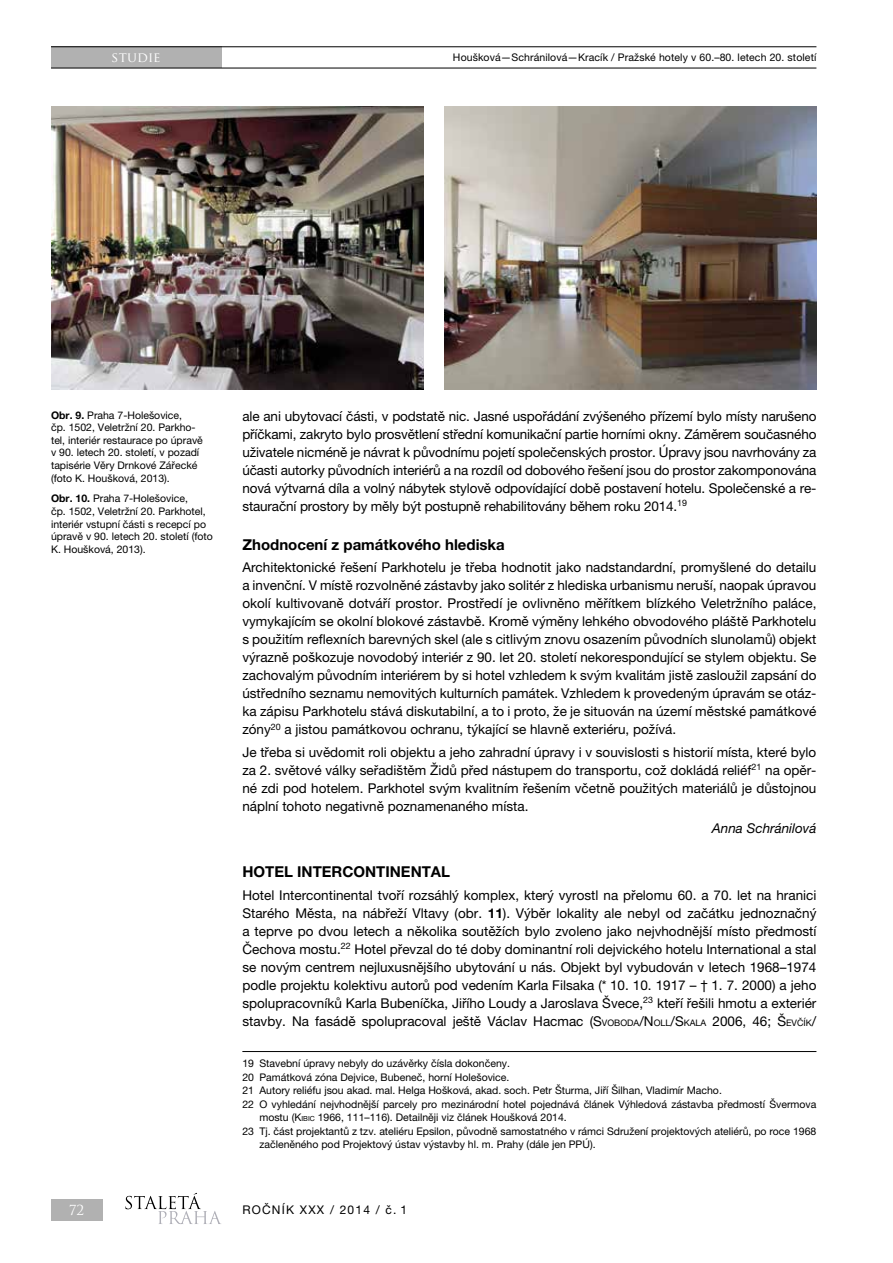
<style>
.page{position:relative;width:893px;height:1263px;background:#fff}
.page>*{position:absolute;margin:0;border:0;box-sizing:border-box;transform-origin:0 0}
.t1{font:700 15px "Helvetica Neue LT Pro";color:#000}
.t2{font:13.5px/18px "Helvetica Neue LT Pro";color:#000;text-align:justify}
.t3{font:italic 13.5px "Helvetica Neue LT Pro";color:#000}
.t4{font:13.5px "Trajan Pro";letter-spacing:.01em;color:#fff}
.t5{font:12px "Helvetica Neue LT Pro";letter-spacing:.1em;color:#000}
.t6{font:10.5px/12.6px "Helvetica Neue LT Pro";color:#000}
.s1{font-weight:700}
.s2{font-family:"Helvetica Neue LT Pro Roman SC666"}
.s3{font-family:"Helvetica Neue LT Pro Roman SC666";font-size:9px}
.s4{font-family:"Helvetica Neue LT Pro Roman SC666";font-size:7.05px}
</style>
<div class="page">
<div style="left:51px;top:47px;width:170px;height:21px;background:#b1b1b1"></div>
<div style="left:51px;top:1199px;width:51px;height:21px;background:#b1b1b1"></div>
<hr style="left:51px;top:46px;width:765px;height:1px;background:#000">
<hr style="left:51px;top:68px;width:765px;height:1px;background:#000">
<svg style="left:125px;top:1193px;width:96px;height:31px"></svg>
<hr style="left:242px;top:1051px;width:574px;height:1px;background:#000">
<img style="left:444px;top:106px;width:372px;height:284px">
<img style="left:51px;top:106px;width:372px;height:284px">
<p class="t4" style="left:112px;top:49px;width:51px">STUDIE</p>
<p class="t6" style="left:453px;top:51px;width:365px">Houšková—Schránilová—Kracík / Pražské hotely v 60.–80. letech 20. století</p>
<p class="t6" style="left:51px;top:408px;width:153px"><span class="s1">Obr. 9.</span> Praha 7-Holešovice,<br>čp. 1502, Veletržní 20. Parkho&shy;tel, interiér restaurace po úpravě v 90. letech 20. století, v pozadí tapisérie Věry Drnkové Zářecké (foto K. Houšková, 2013).</p>
<p class="t6" style="left:51px;top:492px;width:163px"><span class="s1">Obr. 10.</span> Praha 7-Holešovice,<br>čp. 1502, Veletržní 20. Parkhotel, interiér vstupní části s recepcí po úpravě v 90. letech 20. století (foto<br>K. Houšková, 2013).</p>
<p class="t4" style="left:69px;top:1201px;width:17px">72</p>
<p class="t2" style="left:242px;top:407px;width:576px">ale ani ubytovací části, v podstatě nic. Jasné uspořádání zvýšeného přízemí bylo místy narušeno příčkami, zakryto bylo prosvětlení střední komunikační partie horními okny. Záměrem současného uživatele nicméně je návrat k původnímu pojetí společenských prostor. Úpravy jsou navrhovány za účasti autorky původních interiérů a na rozdíl od dobového řešení jsou do prostor zakomponována nová výtvarná díla a volný nábytek stylově odpovídající době postavení hotelu. Společenské a re&shy;staurační prostory by měly být postupně rehabilitovány během roku 2014.<sup>19</sup></p>
<p class="t1" style="left:242px;top:535px;width:264px">Zhodnocení z památkového hlediska</p>
<p class="t2" style="left:242px;top:558px;width:576px">Architektonické řešení Parkhotelu je třeba hodnotit jako nadstandardní, promyšlené do detailu a invenční. V místě rozvolněné zástavby jako solitér z hlediska urbanismu neruší, naopak úpravou okolí kultivovaně dotváří prostor. Prostředí je ovlivněno měřítkem blízkého Veletržního paláce, vymykajícím se okolní blokové zástavbě. Kromě výměny lehkého obvodového pláště Parkhotelu s použitím reflexních barevných skel (ale s citlivým znovu osazením původních slunolamů) objekt výrazně poškozuje novodobý interiér z 90. let 20. století nekorespondující se stylem objektu. Se zachovalým původním interiérem by si hotel vzhledem k svým kvalitám jistě zasloužil zapsání do ústředního seznamu nemovitých kulturních památek. Vzhledem k provedeným úpravám se otáz&shy;ka zápisu Parkhotelu stává diskutabilní, a to i proto, že je situován na území městské památkové zóny<sup>20</sup> a jistou památkovou ochranu, týkající se hlavně exteriéru, požívá.</p>
<p class="t2" style="left:242px;top:742px;width:576px">Je třeba si uvědomit roli objektu a jeho zahradní úpravy i v souvislosti s historií místa, které bylo za 2. světové války seřadištěm Židů před nástupem do transportu, což dokládá reliéf<sup>21</sup> na opěr&shy;né zdi pod hotelem. Parkhotel svým kvalitním řešením včetně použitých materiálů je důstojnou náplní tohoto negativně poznamenaného místa.</p>
<p class="t3" style="left:712px;top:820px;width:106px">Anna Schránilová</p>
<p class="t1" style="left:242px;top:863px;width:209px">Hotel Intercontinental</p>
<p class="t2" style="left:242px;top:885px;width:576px">Hotel I ntercontinental tvoří rozsáhlý komplex, který vyrostl na přelomu 60. a 70. let na hranici Starého Města, na nábřeží Vltavy (obr. <span class="s1">11</span>). Výběr lokality ale nebyl od začátku jednoznačný a teprve po dvou letech a několika soutěžích bylo zvoleno jako nejvhodnější místo předmostí Čechova mostu.<sup>22</sup> Hotel převzal do té doby dominantní roli dejvického hotelu I nternational a stal se novým centrem nejluxusnějšího ubytování u nás. Objekt byl vybudován v letech 1968–1974 podle projektu kolektivu autorů pod vedením Karla Filsaka (* 10. 10. 1917 – † 1. 7. 2000) a jeho spolupracovníků Karla Bubeníčka, Jiřího Loudy a Jaroslava Švece,<sup>23</sup> kteří řešili hmotu a exteriér stavby. Na fasádě spolupracoval ještě Václav Hacmac (<span class="s2">S</span><span class="s3">VOBODA</span><span class="s2">/N</span><span class="s3">OLL</span><span class="s2">/S</span><span class="s3">KALA</span> 2006, 46; <span class="s2">Š</span><span class="s3">EVČÍK</span><span class="s2">/</span></p>
<p class="t6" style="left:242px;top:1057px;width:269px">19 Stavební úpravy nebyly do uzávěrky čísla dokončeny.</p>
<p class="t6" style="left:242px;top:1070px;width:269px">20 Památková zóna Dejvice, Bubeneč, horní Holešovice.</p>
<p class="t6" style="left:242px;top:1084px;width:481px">21 Autory reliéfu jsou akad. mal. Helga Hošková, akad. soch. Petr Šturma, Jiří Šilhan, Vladimír Macho.</p>
<p class="t6" style="left:242px;top:1097px;width:575px">22 O vyhledání nejvhodnější parcely pro mezinárodní hotel pojednává článek Výhledová zástavba předmostí Švermova</p>
<p class="t6" style="left:259px;top:1111px;width:309px">mostu (<span class="s2">K</span><span class="s4">IBIC</span> 1966, 111–116). Detailněji viz článek Houšková 2014.</p>
<p class="t6" style="left:242px;top:1124px;width:576px">23 Tj. část projektantů z tzv. ateliéru Epsilon, původně samostatného v rámci Sdružení projektových ateliérů, po roce 1968</p>
<p class="t6" style="left:259px;top:1138px;width:338px">začleněného pod Projektový ústav výstavby hl. m. Prahy (dále jen PPÚ).</p>
<p class="t5" style="left:242px;top:1203px;width:166px">ROČNÍK XXX / 2014 / č. 1</p>
</div>
